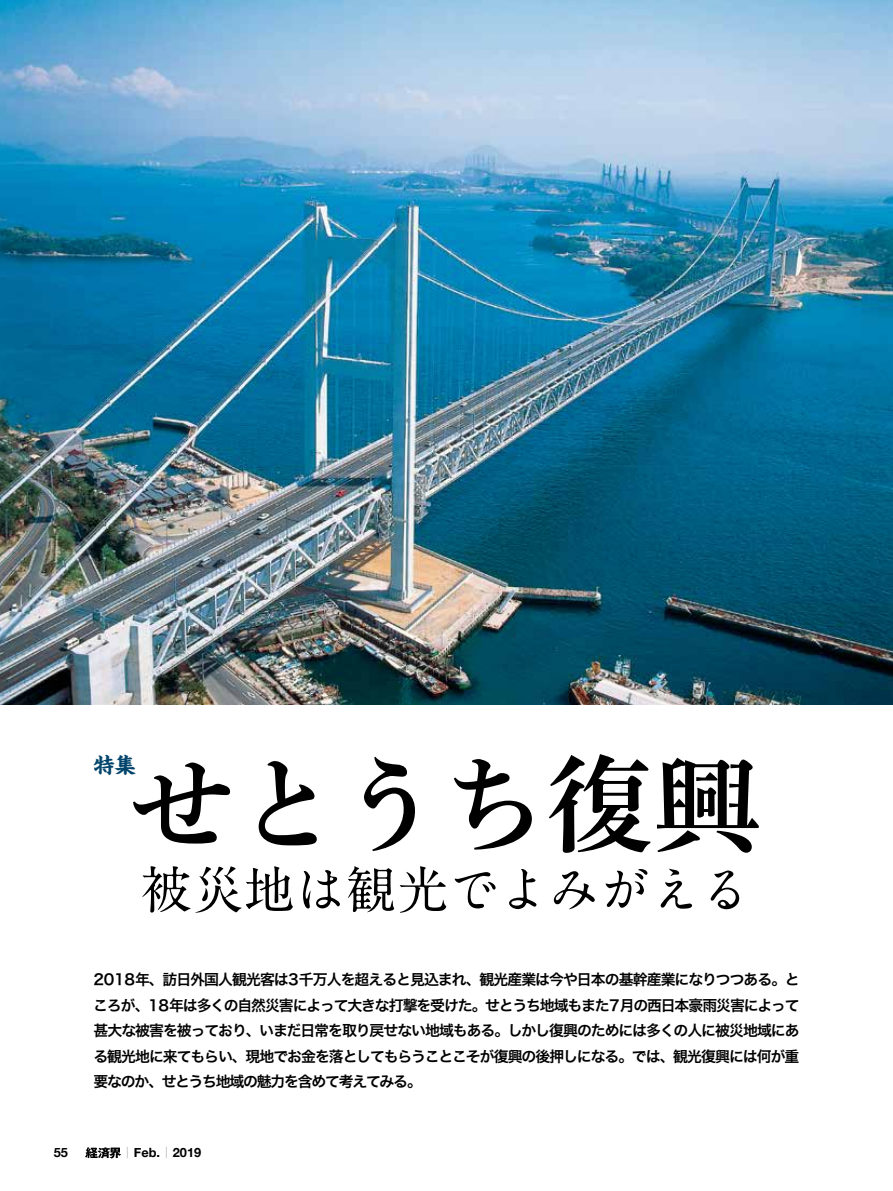
<style>
.page{position:relative;width:893px;height:1191px;background:#fff}
.page>*{position:absolute;margin:0;border:0;box-sizing:border-box;transform-origin:0 0}
.t1{font:106.35px "Shuei Min Pro B";letter-spacing:-.015em;color:#000}
.t2{font:700 51px "A1 Mincho Std";letter-spacing:-.005em;color:#000}
.t3{font:700 21.3px "Kaisho MCBK1 Pro De";color:#00446c}
.t4{font:14.85px/25.5px "Hira Kaku Pro W6";letter-spacing:-.075em;color:#000;text-align:justify}
.t5{font:700 12.75px "Helvetica Neue";color:#000}
.s1{font-family:"Ryumin Pr 5";font-weight:300;font-size:11.55px;color:#9fa0a0}
</style>
<div class="page">
<svg style="left:85px;top:1147px;width:36px;height:11px"></svg>
<img style="left:0;top:0;width:893px;height:704px">
<h1 class="t1" style="left:130px;top:727px;width:632px">せとうち復興</h1>
<h3 class="t3" style="left:94px;top:746px;width:44px">特集</h3>
<h2 class="t2" style="left:141px;top:848px;width:611px">被災地は観光でよみがえる</h2>
<p class="t4" style="left:93px;top:966px;width:708px">2018年、訪日外国人観光客は3千万人を超えると見込まれ、観光産業は今や日本の基幹産業になりつつある。ところが、18年は多くの自然災害によって大きな打撃を受けた。せとうち地域もまた7月の西日本豪雨災害によって甚大な被害を被っており、いまだ日常を取り戻せない地域もある。しかし復興のためには多くの人に被災地域にある観光地に来てもらい、現地でお金を落としてもらうことこそが復興の後押しになる。では、観光復興には何が重要なのか、せとうち地域の魅力を含めて考えてみる。</p>
<p class="t5" style="left:54px;top:1142px;width:16px">55</p>
<p class="t5" style="left:121px;top:1142px;width:82px"><span class="s1">│</span>Feb.<span class="s1">│</span>2019</p>
</div>
